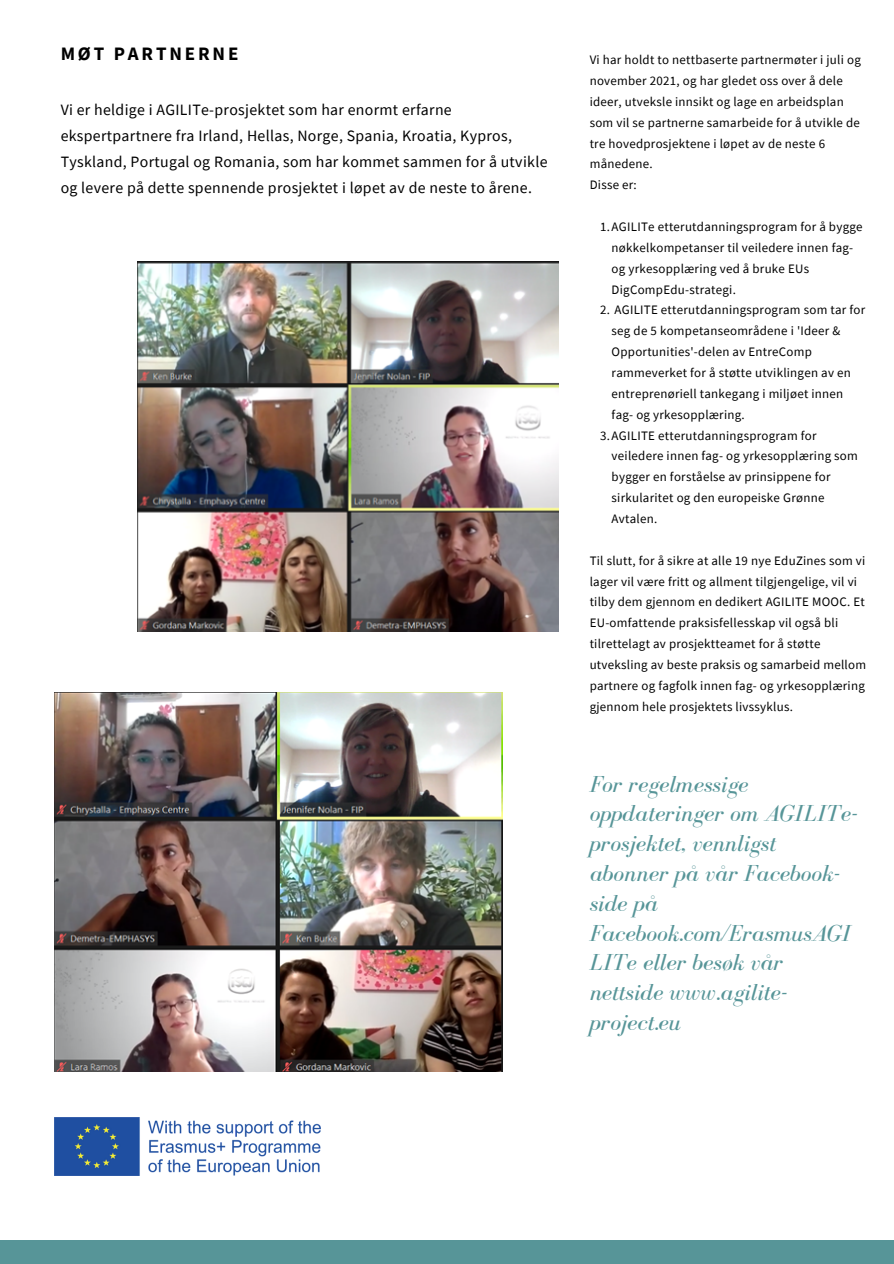
<style>
.page{position:relative;width:894px;height:1264px;background:#fff}
.page>*{position:absolute;margin:0;border:0;box-sizing:border-box;transform-origin:0 0}
.t1{font:italic 23.85px/29.8px "Bodoni FLF";color:#579598}
.t2{font:700 18.9px "Source Sans Pro";letter-spacing:.15em;color:#000}
.t3{font:15.75px/26.1px "Source Sans Pro";letter-spacing:.02em;color:#000}
.t4{font:12.9px/20.9px "Source Sans Pro";letter-spacing:.02em;color:#000}
</style>
<div class="page">
<div style="left:0;top:1239px;width:893px;height:24px;background:#579598"></div>
<img style="left:137px;top:261px;width:421px;height:371px">
<img style="left:54px;top:692px;width:448px;height:379px">
<img style="left:54px;top:1117px;width:266px;height:57px">
<p class="t2" style="left:61px;top:42px;width:179px">MØT PARTNERNE</p>
<p class="t3" style="left:61px;top:96px;width:488px">Vi er heldige i AGILITe-prosjektet som har enormt erfarne ekspertpartnere fra Irland, Hellas, Norge, Spania, Kroatia, Kypros, Tyskland, Portugal og Romania, som har kommet sammen for å utvikle og levere på dette spennende prosjektet i løpet av de neste to årene.</p>
<p class="t4" style="left:589px;top:49px;width:272px">Vi har holdt to nettbaserte partnermøter i juli og november 2021, og har gledet oss over å dele ideer, utveksle innsikt og lage en arbeidsplan som vil se partnerne samarbeide for å utvikle de tre hovedprosjektene i løpet av de neste 6 månedene.</p>
<p class="t4" style="left:589px;top:174px;width:49px">Disse er:</p>
<p class="t4" style="left:611px;top:216px;width:252px;text-indent:-11px">1.AGILITe etterutdanningsprogram for å bygge nøkkelkompetanser til veiledere innen fag&shy;og yrkesopplæring ved å bruke EUs DigCompEdu-strategi.</p>
<p class="t4" style="left:611px;top:299px;width:255px;text-indent:-11px">2. AGILITE etterutdanningsprogram som tar for seg de 5 kompetanseområdene i 'Ideer &amp; Opportunities'-delen av EntreComp rammeverket for å støtte utviklingen av en entreprenøriell tankegang i miljøet innen fag- og yrkesopplæring.</p>
<p class="t4" style="left:611px;top:424px;width:248px;text-indent:-11px">3.AGILITE etterutdanningsprogram for veiledere innen fag- og yrkesopplæring som bygger en forståelse av prinsippene for sirkularitet og den europeiske Grønne Avtalen.</p>
<p class="t4" style="left:589px;top:549px;width:278px">Til slutt, for å sikre at alle 19 nye EduZines som vi lager vil være fritt og allment tilgjengelige, vil vi tilby dem gjennom en dedikert AGILITE MOOC. Et EU-omfattende praksisfellesskap vil også bli tilrettelagt av prosjektteamet for å støtte utveksling av beste praksis og samarbeid mellom partnere og fagfolk innen fag- og yrkesopplæring gjennom hele prosjektets livssyklus.</p>
<p class="t1" style="left:589px;top:768px;width:269px">For regelmessige oppdateringer om AGILITe&shy;prosjektet, vennligst abonner på vår Facebook&shy;side på<br>Facebook.com/ErasmusAGI<br>LITe eller besøk vår nettside www.agilite&shy;project.eu</p>
</div>
